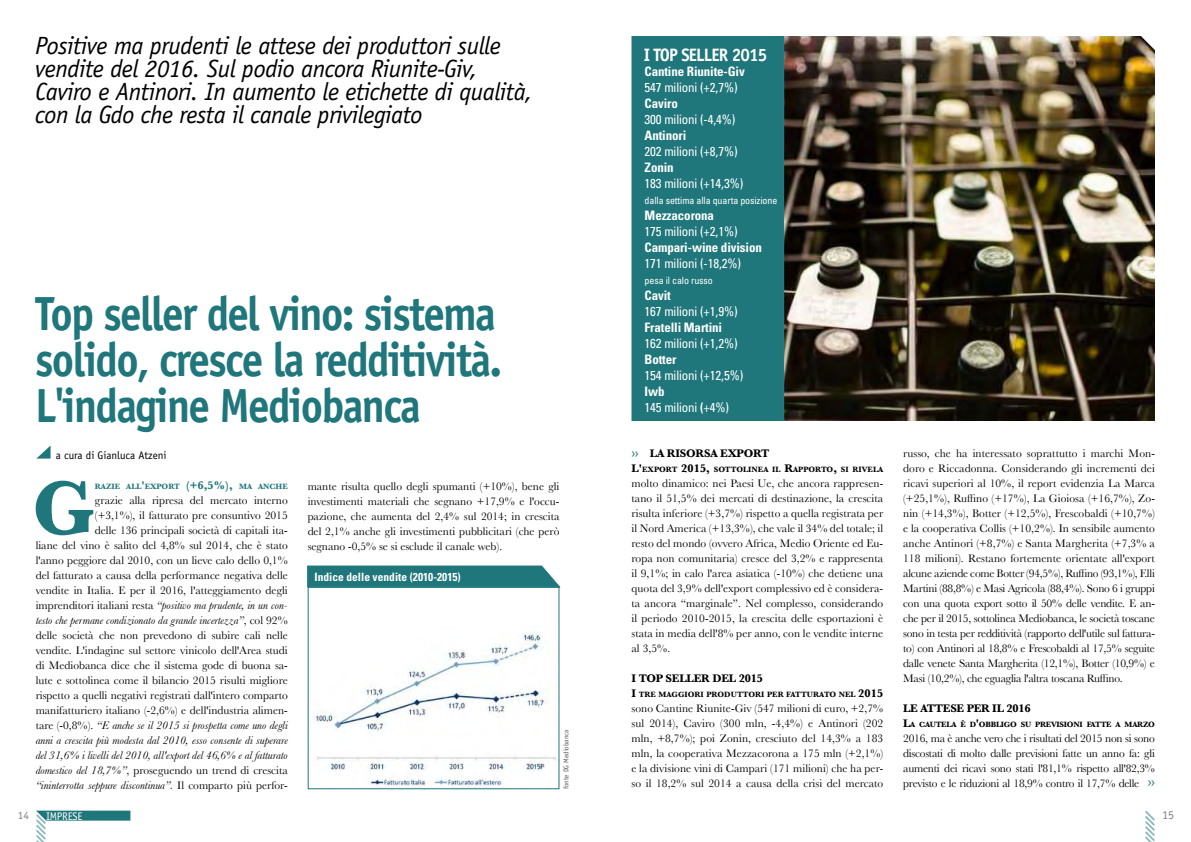
<style>
.page{position:relative;width:1191px;height:842px;background:#fff}
.page>*{position:absolute;margin:0;border:0;box-sizing:border-box;transform-origin:0 0}
.t1{font:700 79.5px "Baskerville";color:#1f767b}
.t2{font:700 48px/46px "Officina Sans Std";letter-spacing:-.04em;color:#1f767b;scale:.9 1}
.t3{font:italic 25px/23px "Officina Sans Std";letter-spacing:-.02em;color:#000}
.t4{font:700 18px "Officina Sans Std";color:#fff;scale:.95 1}
.t5{font:condensed 13px/16px "Univers LT Std";letter-spacing:-.01em;color:#fff}
.t6{font:700 condensed 13px "Univers LT Std";letter-spacing:-.01em;color:#fff}
.t7{font:12.5px "Officina Sans Std";color:#1f767b}
.t8{font:12px "Officina Sans Std";color:#7b7c7e}
.t9{font:11.5px/15px "Baskerville";color:#000;text-align:justify}
.t10{font:700 11.5px "Baskerville";letter-spacing:-.015em;color:#000}
.t11{font:700 condensed 11.5px "Univers LT Std";color:#fff}
.t12{font:11px "Officina Sans Std";color:#000}
.t13{font:11px "Officina Sans Std";letter-spacing:-.02em;color:#fff}
.t14{font:11px "Officina Sans Std";color:#7b7c7e}
.t15{font:condensed 10px "Univers LT Std";letter-spacing:-.01em;color:#fff}
.t16{font:700 8.1px "Baskerville";letter-spacing:.005em;color:#000}
.t17{font:700 8.1px "Baskerville";letter-spacing:-.03em;color:#000}
.t18{font:700 8.1px "Baskerville";color:#1f767b}
.t19{font:7px "Officina Sans Std";color:#58585a}
.s1{font-size:11.5px}
.s2{font-style:italic}
.s3{font-weight:700}
</style>
<div class="page">
<svg style="left:307px;top:565px;width:254px;height:23px;background:#2d7f83"></svg>
<img style="left:784px;top:36px;width:371px;height:385px">
<svg style="left:36px;top:445px;width:15px;height:14px"></svg>
<svg style="left:36px;top:811px;width:94px;height:31px"></svg>
<svg style="left:1145px;top:810px;width:10px;height:32px"></svg>
<img style="left:308px;top:632px;width:251px;height:158px">
<div style="left:631px;top:36px;width:153px;height:385px;background:#1f767b;border:1px solid #1f767b"></div>
<div style="left:308px;top:587px;width:251px;height:202px;border:1px solid #1f767b"></div>
<h3 class="t3" style="left:35px;top:34px;width:499px">Positive ma prudenti le attese dei produttori sulle vendite del 2016. Sul podio ancora Riunite-Giv, Caviro e Antinori. In aumento le etichette di qualità, con la Gdo che resta il canale privilegiato</h3>
<h2 class="t2" style="left:35px;top:290px;width:520px">Top seller del vino: sistema solido, cresce la redditività.<br>L'indagine Mediobanca</h2>
<p class="t12" style="left:56px;top:448px;width:112px">a cura di Gianluca Atzeni</p>
<h1 class="t1" style="left:32px;top:462px;width:64px">G</h1>
<p class="t18" style="left:95px;top:482px;width:194px">RAZIE ALL<span class="s1">'</span>EXPORT <span class="s1">(+6,5%),</span> MA ANCHE</p>
<p class="t9" style="left:36px;top:493px;width:254px;text-align:right">grazie alla ripresa del mercato interno<br>(+3,1%), il fatturato pre consuntivo 2015<br>delle 136 principali società di capitali ita-<br>liane del vino è salito del 4,8% sul 2014, che è stato l'anno peggiore dal 2010, con un lieve calo dello 0,1% del fatturato a causa della performance negativa delle vendite in Italia. E per il 2016, l'atteggiamento degli imprenditori italiani resta <span class="s2">“positivo ma prudente, in un con&shy;testo che permane condizionato da grande incertezza”</span>, col 92% delle società che non prevedono di subire cali nelle vendite. L'indagine sul settore vinicolo dell'Area studi di Mediobanca dice che il sistema gode di buona sa&shy;lute e sottolinea come il bilancio 2015 risulti migliore rispetto a quelli negativi registrati dall'intero comparto manifatturiero italiano (-2,6%) e dell'industria alimen&shy;tare (-0,8%). <span class="s2">“E anche se il 2015 si prospetta come uno degli anni a crescita più modesta dal 2010, esso consente di superare del 31,6% i livelli del 2010, all'export del 46,6% e al fatturato domestico del 18,7%”</span>, proseguendo un trend di crescita <span class="s2">“ininterrotta seppure discontinua”.</span> Il comparto più perfor-</p>
<p class="t14" style="left:18px;top:808px;width:12px">14</p>
<p class="t13" style="left:46px;top:809px;width:38px">IMPRESE</p>
<p class="t9" style="left:308px;top:478px;width:253px">mante risulta quello degli spumanti (+10%), bene gli investimenti materiali che segnano +17,9% e l'occu&shy;pazione, che aumenta del 2,4% sul 2014; in crescita del 2,1% anche gli investimenti pubblicitari (che però segnano -0,5% se si esclude il canale web).</p>
<p class="t11" style="left:314px;top:570px;width:148px">Indice delle vendite (2010-2015)</p>
<p class="t19" style="left:562px;top:789px;width:61px;rotate:-90deg">fonte DG Mediobanca</p>
<h3 class="t4" style="left:643px;top:43px;width:49px">I top seller</h3>
<h3 class="t4" style="left:731px;top:43px;width:39px">2015</h3>
<p class="t6" style="left:644px;top:63px;width:102px">Cantine Riunite-Giv</p>
<p class="t5" style="left:644px;top:79px;width:94px">547 milioni (+2,7%)</p>
<p class="t6" style="left:644px;top:95px;width:35px">Caviro</p>
<p class="t5" style="left:644px;top:111px;width:92px">300 milioni (-4,4%)</p>
<p class="t6" style="left:644px;top:127px;width:43px">Antinori</p>
<p class="t5" style="left:644px;top:143px;width:94px">202 milioni (+8,7%)</p>
<p class="t6" style="left:644px;top:159px;width:31px">Zonin</p>
<p class="t5" style="left:644px;top:175px;width:100px">183 milioni (+14,3%)</p>
<p class="t15" style="left:644px;top:194px;width:134px">dalla settima alla quarta posizione</p>
<p class="t6" style="left:644px;top:207px;width:71px">Mezzacorona</p>
<p class="t5" style="left:644px;top:223px;width:94px">175 milioni (+2,1%)</p>
<p class="t6" style="left:644px;top:239px;width:119px">Campari-wine division</p>
<p class="t5" style="left:644px;top:255px;width:98px">171 milioni (-18,2%)</p>
<p class="t15" style="left:644px;top:274px;width:70px">pesa il calo russo</p>
<p class="t6" style="left:644px;top:287px;width:28px">Cavit</p>
<p class="t5" style="left:644px;top:303px;width:94px">167 milioni (+1,9%)</p>
<p class="t6" style="left:644px;top:319px;width:79px">Fratelli Martini</p>
<p class="t5" style="left:644px;top:335px;width:94px">162 milioni (+1,2%)</p>
<p class="t6" style="left:644px;top:351px;width:33px">Botter</p>
<p class="t5" style="left:644px;top:367px;width:100px">154 milioni (+12,5%)</p>
<p class="t5" style="left:644px;top:383px;width:86px"><span class="s3">Iwb<br></span>145 milioni <span class="s3">(</span>+4%)</p>
<p class="t10" style="left:650px;top:446px;width:121px">LA RISORSA EXPORT</p>
<p class="t16" style="left:631px;top:464px;width:253px"><span class="s1">L'</span>EXPORT <span class="s1">2015,</span> SOTTOLINEA IL <span class="s1">R</span>APPORTO<span class="s1">,</span> SI RIVELA</p>
<p class="t9" style="left:631px;top:475px;width:253px">molto dinamico: nei Paesi Ue, che ancora rappresen&shy;tano il 51,5% dei mercati di destinazione, la crescita risulta inferiore (+3,7%) rispetto a quella registrata per il Nord America (+13,3%), che vale il 34% del totale; il resto del mondo (ovvero Africa, Medio Oriente ed Eu&shy;ropa non comunitaria) cresce del 3,2% e rappresenta il 9,1%; in calo l'area asiatica (-10%) che detiene una quota del 3,9% dell'export complessivo ed è considera&shy;ta ancora “marginale”. Nel complesso, considerando il periodo 2010-2015, la crescita delle esportazioni è stata in media dell'8% per anno, con le vendite interne al 3,5%.</p>
<p class="t10" style="left:631px;top:671px;width:133px">I TOP SELLER DEL 2015</p>
<p class="t16" style="left:631px;top:689px;width:253px"><span class="s1">I</span> TRE MAGGIORI PRODUTTORI PER FATTURATO NEL <span class="s1">2015</span></p>
<p class="t9" style="left:631px;top:700px;width:253px">sono Cantine Riunite-Giv (547 milioni di euro, +2,7% sul 2014), Caviro (300 mln, -4,4%) e Antinori (202 mln, +8,7%); poi Zonin, cresciuto del 14,3% a 183 mln, la cooperativa Mezzacorona a 175 mln (+2,1%) e la divisione vini di Campari (171 milioni) che ha per&shy;so il 18,2% sul 2014 a causa della crisi del mercato</p>
<p class="t7" style="left:631px;top:445px;width:9px">››</p>
<p class="t9" style="left:903px;top:445px;width:253px">russo, che ha interessato soprattutto i marchi Mon&shy;doro e Riccadonna. Considerando gli incrementi dei ricavi superiori al 10%, il report evidenzia La Marca (+25,1%), Ruffino (+17%), La Gioiosa (+16,7%), Zo&shy;nin (+14,3%), Botter (+12,5%), Frescobaldi (+10,7%) e la cooperativa Collis (+10,2%). In sensibile aumento anche Antinori (+8,7%) e Santa Margherita (+7,3% a 118 milioni). Restano fortemente orientate all'export alcune aziende come Botter (94,5%), Ruffino (93,1%), F.lli Martini (88,8%) e Masi Agricola (88,4%). Sono 6 i gruppi con una quota export sotto il 50% delle vendite. E an&shy;che per il 2015, sottolinea Mediobanca, le società toscane sono in testa per redditività (rapporto dell'utile sul fattura&shy;to) con Antinori al 18,8% e Frescobaldi al 17,5% seguite dalle venete Santa Margherita (12,1%), Botter (10,9%) e Masi (10,2%), che eguaglia l'altra toscana Ruffino.</p>
<p class="t10" style="left:903px;top:701px;width:129px">LE ATTESE PER IL 2016</p>
<p class="t17" style="left:903px;top:719px;width:253px"><span class="s1">L</span>A CAUTELA È D<span class="s1">'</span>OBBLIGO SU PREVISIONI FATTE A MARZO</p>
<p class="t9" style="left:903px;top:730px;width:253px">2016, ma è anche vero che i risultati del 2015 non si sono discostati di molto dalle previsioni fatte un anno fa: gli aumenti dei ricavi sono stati l'81,1% rispetto all'82,3% previsto e le riduzioni al 18,9% contro il 17,7% delle</p>
<p class="t7" style="left:1147px;top:775px;width:9px">››</p>
<p class="t8" style="left:1162px;top:808px;width:13px">15</p>
</div>
